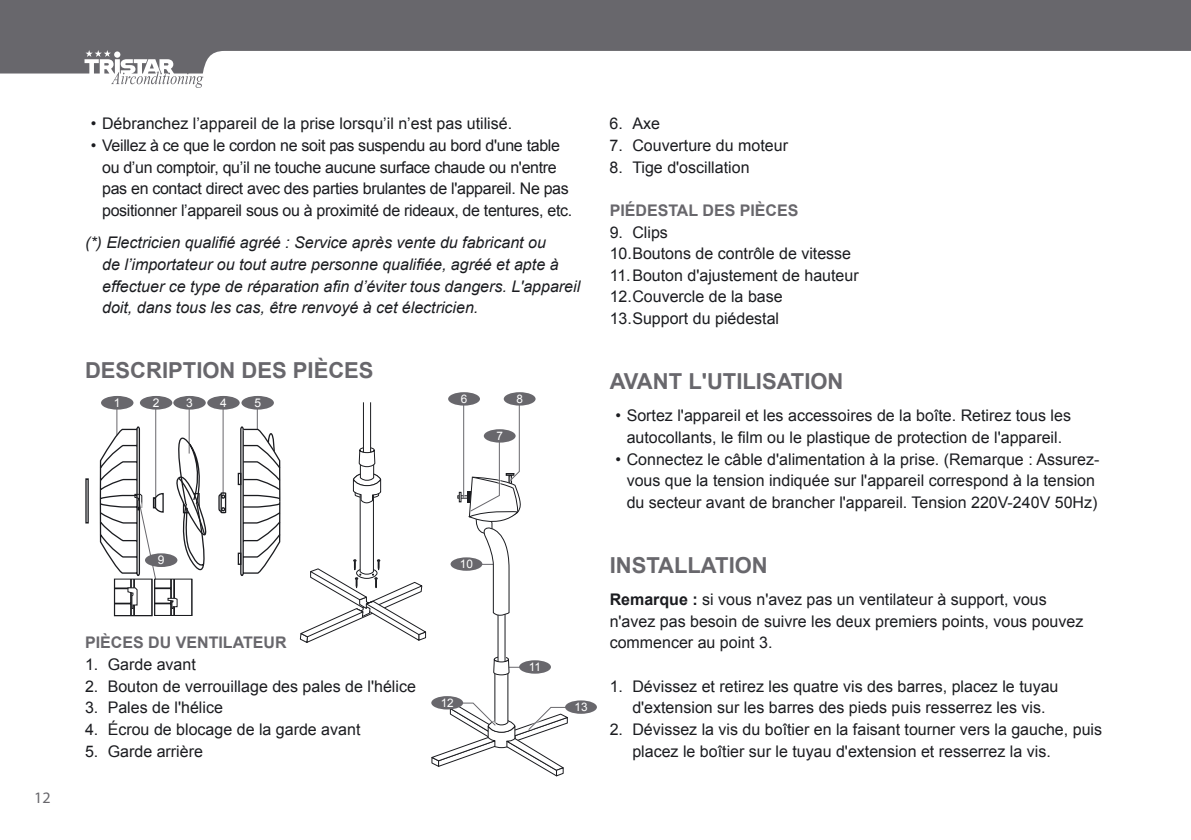
<style>
.page{position:relative;width:1191px;height:840px;background:#fff}
.page>*{position:absolute;margin:0;border:0;box-sizing:border-box;transform-origin:0 0}
.t1{font:700 22px "Arial";color:#68676c}
.t2{font:16px/21.6px "Arial";color:#1b1c20}
.t3{font:16px/21.6px "Arial";letter-spacing:-.02em;color:#1b1c20}
.t4{font:italic 16px/21.6px "Arial";color:#1b1c20}
.t5{font:700 16px "Arial";color:#68676c}
.t6{font:16px "Myriad Pro";color:#68676c}
.t7{font:12px "Arial";color:#fff}
.t8{font:11.8px "Arial";color:#fff}
.s1{font-weight:700}
</style>
<div class="page">
<div style="left:448px;top:392px;width:32px;height:13px;background:#68676c;border-radius:50%"></div>
<div style="left:504px;top:392px;width:31px;height:13px;background:#68676c;border-radius:50%"></div>
<svg style="left:299px;top:398px;width:275px;height:378px"></svg>
<div style="left:565px;top:700px;width:32px;height:13px;background:#68676c;border-radius:50%"></div>
<div style="left:431px;top:695px;width:32px;height:14px;background:#68676c;border-radius:50%"></div>
<div style="left:101px;top:396px;width:32px;height:13px;background:#68676c;border-radius:50%"></div>
<div style="left:140px;top:396px;width:32px;height:13px;background:#68676c;border-radius:50%"></div>
<div style="left:173px;top:396px;width:33px;height:13px;background:#68676c;border-radius:50%"></div>
<div style="left:207px;top:396px;width:33px;height:13px;background:#68676c;border-radius:50%"></div>
<div style="left:241px;top:396px;width:33px;height:13px;background:#68676c;border-radius:50%"></div>
<div style="left:85px;top:478px;width:4px;height:45px;border:1px solid #1b1c20"></div>
<svg style="left:99px;top:402px;width:182px;height:213px"></svg>
<svg style="left:0;top:0;width:1191px;height:88px;fill:#68676c"></svg>
<p class="t6" style="left:34px;top:788px;width:18px">12</p>
<p class="t2" style="left:91px;top:113px;width:423px">• Débranchez l’appareil de la prise lorsqu’il n’est pas utilisé.</p>
<p class="t3" style="left:102px;top:135px;width:472px;text-indent:-11px">• Veillez à ce que le cordon ne soit pas suspendu au bord d'une table ou d’un comptoir, qu’il ne touche aucune surface chaude ou n'entre pas en contact direct avec des parties brulantes de l'appareil. Ne pas positionner l’appareil sous ou à proximité de rideaux, de tentures, etc.</p>
<p class="t4" style="left:102px;top:232px;width:480px;text-indent:-17px">(*) Electricien qualifié agréé : Service après vente du fabricant ou<br>de l’importateur ou tout autre personne qualifiée, agréé et apte à effectuer ce type de réparation afin d’éviter tous dangers. L'appareil doit, dans tous les cas, être renvoyé à cet électricien.</p>
<h1 class="t1" style="left:85px;top:356px;width:290px">DESCRIPTION DES PIÈCES</h1>
<p class="t7" style="left:114px;top:394px;width:8px">1</p>
<p class="t7" style="left:153px;top:394px;width:8px">2</p>
<p class="t7" style="left:186px;top:394px;width:8px">3</p>
<p class="t7" style="left:220px;top:394px;width:8px">4</p>
<p class="t7" style="left:254px;top:394px;width:8px">5</p>
<p class="t8" style="left:461px;top:390px;width:8px">6</p>
<p class="t8" style="left:516px;top:390px;width:8px">8</p>
<p class="t8" style="left:496px;top:427px;width:8px">7</p>
<p class="t7" style="left:158px;top:551px;width:8px">9</p>
<p class="t5" style="left:85px;top:632px;width:203px">PIÈCES DU VENTILATEUR</p>
<p class="t2" style="left:85px;top:653px;width:112px">1. Garde avant</p>
<p class="t2" style="left:85px;top:675px;width:332px">2. Bouton de verrouillage des pales de l'hélice</p>
<p class="t2" style="left:85px;top:696px;width:139px">3. Pales de l'hélice</p>
<p class="t2" style="left:85px;top:718px;width:277px">4. Écrou de blocage de la garde avant</p>
<p class="t2" style="left:85px;top:739px;width:119px">5. Garde arrière</p>
<p class="t8" style="left:460px;top:555px;width:15px">10</p>
<p class="t8" style="left:441px;top:694px;width:15px">12</p>
<p class="t8" style="left:529px;top:658px;width:14px">11</p>
<p class="t8" style="left:574px;top:698px;width:15px">13</p>
<p class="t2" style="left:609px;top:113px;width:52px">6. Axe</p>
<p class="t2" style="left:609px;top:135px;width:180px">7. Couverture du moteur</p>
<p class="t2" style="left:609px;top:156px;width:141px">8. Tige d'oscillation</p>
<p class="t5" style="left:609px;top:200px;width:190px">PIÉDESTAL DES PIÈCES</p>
<p class="t2" style="left:609px;top:221px;width:60px">9. Clips</p>
<p class="t2" style="left:609px;top:243px;width:243px">10. Boutons de contrôle de vitesse</p>
<p class="t2" style="left:609px;top:264px;width:250px">11. Bouton d'ajustement de hauteur</p>
<p class="t2" style="left:609px;top:286px;width:174px">12. Couvercle de la base</p>
<p class="t2" style="left:609px;top:307px;width:171px">13. Support du piédestal</p>
<h1 class="t1" style="left:609px;top:366px;width:235px">AVANT L'UTILISATION</h1>
<p class="t2" style="left:615px;top:405px;width:457px;text-align:center">• Sortez l'appareil et les accessoires de la boîte. Retirez tous les autocollants, le film ou le plastique de protection de l'appareil.</p>
<p class="t2" style="left:615px;top:448px;width:485px;text-align:center">• Connectez le câble d'alimentation à la prise. (Remarque : Assurez&shy;vous que la tension indiquée sur l'appareil correspond à la tension du secteur avant de brancher l'appareil. Tension 220V-240V 50Hz)</p>
<h1 class="t1" style="left:609px;top:550px;width:160px">INSTALLATION</h1>
<p class="t2" style="left:609px;top:588px;width:475px"><span class="s1">REMARQUE :</span> si vous n'avez pas un ventilateur à support, vous n'avez pas besoin de suivre les deux premiers points, vous pouvez commencer au point 3.</p>
<p class="t2" style="left:632px;top:675px;width:427px;text-indent:-23px">1. Dévissez et retirez les quatre vis des barres, placez le tuyau d'extension sur les barres des pieds puis resserrez les vis.</p>
<p class="t2" style="left:632px;top:718px;width:471px;text-indent:-23px">2. Dévissez la vis du boîtier en la faisant tourner vers la gauche, puis placez le boîtier sur le tuyau d'extension et resserrez la vis.</p>
</div>
